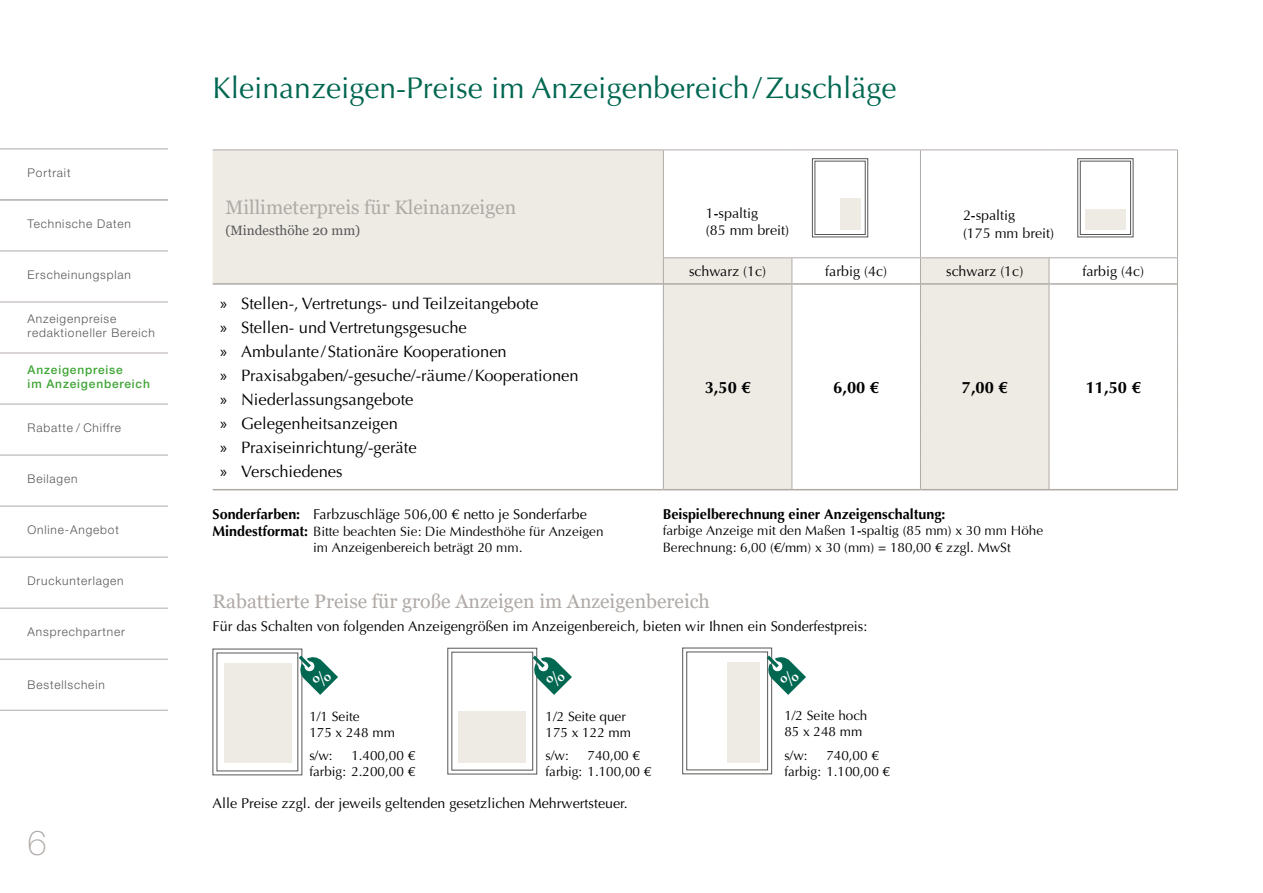
<style>
.page{position:relative;width:1263px;height:893px;background:#fff}
.page>*{position:absolute;margin:0;border:0;box-sizing:border-box;transform-origin:0 0}
.t1{font:100 34.5px "Helvetica Neue LT Std";color:#b0aaa7}
.t2{font:30px "Optima LT";color:#006751}
.t3{font:19.5px "Georgia";color:#b0aaa7}
.t4{font:16.5px/24px "Optima LT";color:#000}
.t5{font:700 16.5px "Optima LT";color:#000}
.t6{font:14.25px "Optima LT";color:#000}
.t7{font:14.25px/17.1px "Optima";color:#000}
.t8{font:700 14.25px "Optima";color:#000}
.t9{font:13.5px/16.2px "Optima";color:#000}
.t10{font:13.5px/16.2px "Optima LT";color:#000}
.t11{font:13.5px "Georgia";color:#575756}
.t12{font:300 12px/14.4px "Helvetica Neue LT Std";letter-spacing:.07em;color:#575756}
.t13{font:500 12px/14.4px "Helvetica Neue LT Std";letter-spacing:.07em;color:#3fa535}
.s1{font-family:"Myriad Pro"}
.s2{font-family:"Optima";font-weight:700}
.s3{font-weight:700;font-size:14.25px}
.s4{font-family:"Optima LT"}
</style>
<div class="page">
<hr style="left:0;top:200px;width:168px;height:1px;background:#b0aaa7">
<hr style="left:0;top:149px;width:168px;height:1px;background:#b0aaa7">
<hr style="left:0;top:251px;width:168px;height:1px;background:#b0aaa7">
<hr style="left:0;top:302px;width:168px;height:1px;background:#b0aaa7">
<hr style="left:0;top:353px;width:168px;height:1px;background:#b0aaa7">
<hr style="left:0;top:404px;width:168px;height:1px;background:#b0aaa7">
<hr style="left:0;top:455px;width:168px;height:1px;background:#b0aaa7">
<hr style="left:0;top:608px;width:168px;height:1px;background:#b0aaa7">
<hr style="left:0;top:506px;width:168px;height:1px;background:#b0aaa7">
<hr style="left:0;top:659px;width:168px;height:1px;background:#b0aaa7">
<hr style="left:0;top:557px;width:168px;height:1px;background:#b0aaa7">
<hr style="left:0;top:710px;width:168px;height:1px;background:#b0aaa7">
<svg style="left:213px;top:151px;width:578px;height:338px"></svg>
<svg style="left:664px;top:151px;width:470px;height:106px"></svg>
<svg style="left:792px;top:258px;width:385px;height:231px"></svg>
<hr style="left:213px;top:283px;width:450px;height:2px;background:#b0aaa7">
<hr style="left:664px;top:283px;width:127px;height:2px;background:#b0aaa7">
<hr style="left:792px;top:283px;width:128px;height:2px;background:#b0aaa7">
<hr style="left:921px;top:283px;width:128px;height:2px;background:#b0aaa7">
<hr style="left:1049px;top:283px;width:128px;height:2px;background:#b0aaa7">
<hr style="left:663px;top:489px;width:129px;height:1px;background:#b0aaa7">
<hr style="left:792px;top:489px;width:128px;height:1px;background:#b0aaa7">
<hr style="left:920px;top:489px;width:129px;height:1px;background:#b0aaa7">
<hr style="left:1049px;top:489px;width:129px;height:1px;background:#b0aaa7">
<hr style="left:213px;top:489px;width:450px;height:1px;background:#b0aaa7">
<hr style="left:663px;top:150px;width:1px;height:107px;background:#b0aaa7">
<hr style="left:920px;top:150px;width:1px;height:107px;background:#b0aaa7">
<svg style="left:663px;top:258px;width:1px;height:26px"></svg>
<svg style="left:791px;top:258px;width:1px;height:26px"></svg>
<svg style="left:920px;top:258px;width:1px;height:26px"></svg>
<svg style="left:1049px;top:258px;width:1px;height:26px"></svg>
<svg style="left:1177px;top:258px;width:1px;height:26px"></svg>
<hr style="left:663px;top:284px;width:1px;height:31px;background:#b0aaa7">
<hr style="left:791px;top:284px;width:1px;height:31px;background:#b0aaa7">
<hr style="left:920px;top:284px;width:1px;height:31px;background:#b0aaa7">
<svg style="left:663px;top:315px;width:1px;height:144px"></svg>
<svg style="left:791px;top:315px;width:1px;height:144px"></svg>
<svg style="left:920px;top:315px;width:1px;height:144px"></svg>
<hr style="left:663px;top:459px;width:1px;height:30px;background:#b0aaa7">
<hr style="left:791px;top:459px;width:1px;height:30px;background:#b0aaa7">
<hr style="left:920px;top:459px;width:1px;height:30px;background:#b0aaa7">
<hr style="left:1049px;top:284px;width:1px;height:31px;background:#b0aaa7">
<hr style="left:1177px;top:284px;width:1px;height:31px;background:#b0aaa7">
<svg style="left:1049px;top:315px;width:1px;height:144px"></svg>
<svg style="left:1177px;top:315px;width:1px;height:144px"></svg>
<hr style="left:1049px;top:459px;width:1px;height:30px;background:#b0aaa7">
<hr style="left:1177px;top:459px;width:1px;height:30px;background:#b0aaa7">
<hr style="left:663px;top:257px;width:129px;height:1px;background:#b0aaa7">
<hr style="left:792px;top:257px;width:128px;height:1px;background:#b0aaa7">
<hr style="left:920px;top:257px;width:129px;height:1px;background:#b0aaa7">
<hr style="left:1049px;top:257px;width:129px;height:1px;background:#b0aaa7">
<hr style="left:663px;top:150px;width:129px;height:1px;background:#b0aaa7">
<hr style="left:792px;top:150px;width:128px;height:1px;background:#b0aaa7">
<hr style="left:920px;top:150px;width:129px;height:1px;background:#b0aaa7">
<hr style="left:1049px;top:150px;width:129px;height:1px;background:#b0aaa7">
<hr style="left:1177px;top:150px;width:1px;height:107px;background:#b0aaa7">
<hr style="left:213px;top:150px;width:450px;height:1px;background:#b0aaa7">
<svg style="left:1077px;top:158px;width:56px;height:79px"></svg>
<div style="left:1080px;top:161px;width:51px;height:74px;background:#fff;border:1px solid #575756"></div>
<div style="left:1085px;top:209px;width:40px;height:21px;background:#eeebe5"></div>
<svg style="left:812px;top:158px;width:56px;height:79px"></svg>
<div style="left:815px;top:161px;width:50px;height:74px;background:#fff"></div>
<div style="left:840px;top:198px;width:20px;height:32px;background:#eeebe5"></div>
<div style="left:727px;top:662px;width:33px;height:100px;background:#eeebe5"></div>
<div style="left:682px;top:648px;width:90px;height:126px;border:1px solid #575756"></div>
<div style="left:686px;top:652px;width:82px;height:118px;border:1px solid #575756"></div>
<div style="left:447px;top:648px;width:90px;height:126px;border:1px solid #575756"></div>
<div style="left:452px;top:652px;width:81px;height:118px;border:1px solid #575756"></div>
<div style="left:459px;top:711px;width:67px;height:51px;background:#eeebe5"></div>
<div style="left:224px;top:663px;width:67px;height:100px;background:#eeebe5"></div>
<div style="left:217px;top:653px;width:81px;height:118px;border:1px solid #575756"></div>
<svg style="left:299px;top:656px;width:39px;height:39px"></svg>
<svg style="left:533px;top:656px;width:39px;height:39px"></svg>
<svg style="left:767px;top:656px;width:39px;height:39px"></svg>
<p class="t12" style="left:28px;top:165px;width:44px">Portrait</p>
<p class="t12" style="left:28px;top:216px;width:105px">Technische Daten</p>
<p class="t12" style="left:28px;top:267px;width:105px">Erscheinungsplan</p>
<p class="t12" style="left:28px;top:311px;width:129px">Anzeigenpreise redaktioneller Bereich</p>
<p class="t13" style="left:28px;top:362px;width:124px">Anzeigenpreise<br>im Anzeigenbereich</p>
<p class="t12" style="left:28px;top:420px;width:95px">Rabatte / Chiffre</p>
<p class="t12" style="left:28px;top:471px;width:51px">Beilagen</p>
<p class="t12" style="left:28px;top:523px;width:93px">Online-Angebot</p>
<p class="t12" style="left:28px;top:574px;width:98px">Druckunterlagen</p>
<p class="t12" style="left:28px;top:625px;width:99px">Ansprechpartner</p>
<p class="t12" style="left:28px;top:678px;width:79px">Bestellschein</p>
<h1 class="t1" style="left:28px;top:823px;width:21px">6</h1>
<h2 class="t2" style="left:213px;top:71px;width:685px">Kleinanzeigen-Preise im Anzeigenbereich/Zuschläge</h2>
<h3 class="t3" style="left:225px;top:195px;width:292px">Millimeterpreis für Kleinanzeigen</h3>
<p class="t11" style="left:225px;top:222px;width:136px">(Mindesthöhe 20 mm)</p>
<p class="t4" style="left:220px;top:291px;width:320px"><span class="s1">»</span> Stellen-, Vertretungs- und Teilzeitangebote</p>
<p class="t4" style="left:220px;top:315px;width:360px"><span class="s1">»</span> Stellen- und Vertretungsgesuche<br><span class="s1">»</span> Ambulante / Stationäre Kooperationen<br><span class="s1">»</span> Praxisabgaben/-gesuche/-räume /Kooperationen <span class="s1">»</span> Niederlassungsangebote<br><span class="s1">»</span> Gelegenheitsanzeigen<br><span class="s1">»</span> Praxiseinrichtung/-geräte<br><span class="s1">»</span> Verschiedenes</p>
<p class="t6" style="left:213px;top:505px;width:376px"><span class="s2">Sonderfarben:</span> Farbzuschläge 506,00 € netto je Sonderfarbe</p>
<p class="t9" style="left:313px;top:523px;width:292px;text-indent:-100px"><span class="s3">Mindestformat:</span> Bitte beachten Sie: Die Mindesthöhe für Anzeigen im Anzeigenbereich beträgt 20 mm.</p>
<p class="t7" style="left:706px;top:204px;width:85px">1-spaltig<br>(85 mm breit)</p>
<p class="t7" style="left:963px;top:207px;width:93px">2-spaltig<br>(175 mm breit)</p>
<p class="t6" style="left:689px;top:263px;width:79px">schwarz (1c)</p>
<p class="t6" style="left:825px;top:263px;width:63px">farbig (4c)</p>
<p class="t6" style="left:946px;top:263px;width:79px">schwarz (1c)</p>
<p class="t6" style="left:1082px;top:263px;width:63px">farbig (4c)</p>
<p class="t5" style="left:705px;top:378px;width:47px">3,50 €</p>
<p class="t5" style="left:833px;top:378px;width:47px">6,00 €</p>
<p class="t5" style="left:962px;top:378px;width:47px">7,00 €</p>
<p class="t5" style="left:1086px;top:378px;width:57px">11,50 €</p>
<p class="t8" style="left:663px;top:505px;width:284px">Beispielberechnung einer Anzeigenschaltung:</p>
<p class="t9" style="left:663px;top:523px;width:382px">farbige Anzeige mit den Maßen 1-spaltig (85 mm) x 30 mm Höhe<br>Berechnung: 6,00 (<span class="s4">€/mm)</span> x 30 (mm) = 180,00 <span class="s4">€ zzgl. MwSt</span></p>
<h3 class="t3" style="left:213px;top:589px;width:499px">Rabattierte Preise für große Anzeigen im Anzeigenbereich</h3>
<p class="t6" style="left:213px;top:618px;width:656px">Für das Schalten von folgenden Anzeigengrößen im Anzeigenbereich, bieten wir Ihnen ein Sonderfestpreis:</p>
<p class="t10" style="left:309px;top:708px;width:87px">1/1 Seite<br>175 x 248 mm</p>
<p class="t10" style="left:545px;top:708px;width:87px">1/2 Seite quer<br>175 x 122 mm</p>
<p class="t10" style="left:784px;top:707px;width:85px">1/2 Seite hoch<br>85 x 248 mm</p>
<p class="t10" style="left:309px;top:747px;width:25px">s/w:</p>
<p class="t10" style="left:309px;top:747px;width:107px;text-align:right">1.400,00 €<br>farbig: 2.200,00 €</p>
<p class="t10" style="left:545px;top:747px;width:107px;text-indent:42px">740,00 € farbig: 1.100,00 €</p>
<p class="t10" style="left:784px;top:747px;width:25px">s/w:</p>
<p class="t10" style="left:545px;top:747px;width:25px">s/w:</p>
<p class="t10" style="left:784px;top:747px;width:107px;text-indent:42px">740,00 € farbig: 1.100,00 €</p>
<p class="t6" style="left:213px;top:795px;width:417px">Alle Preise zzgl. der jeweils geltenden gesetzlichen Mehrwertsteuer.</p>
</div>
